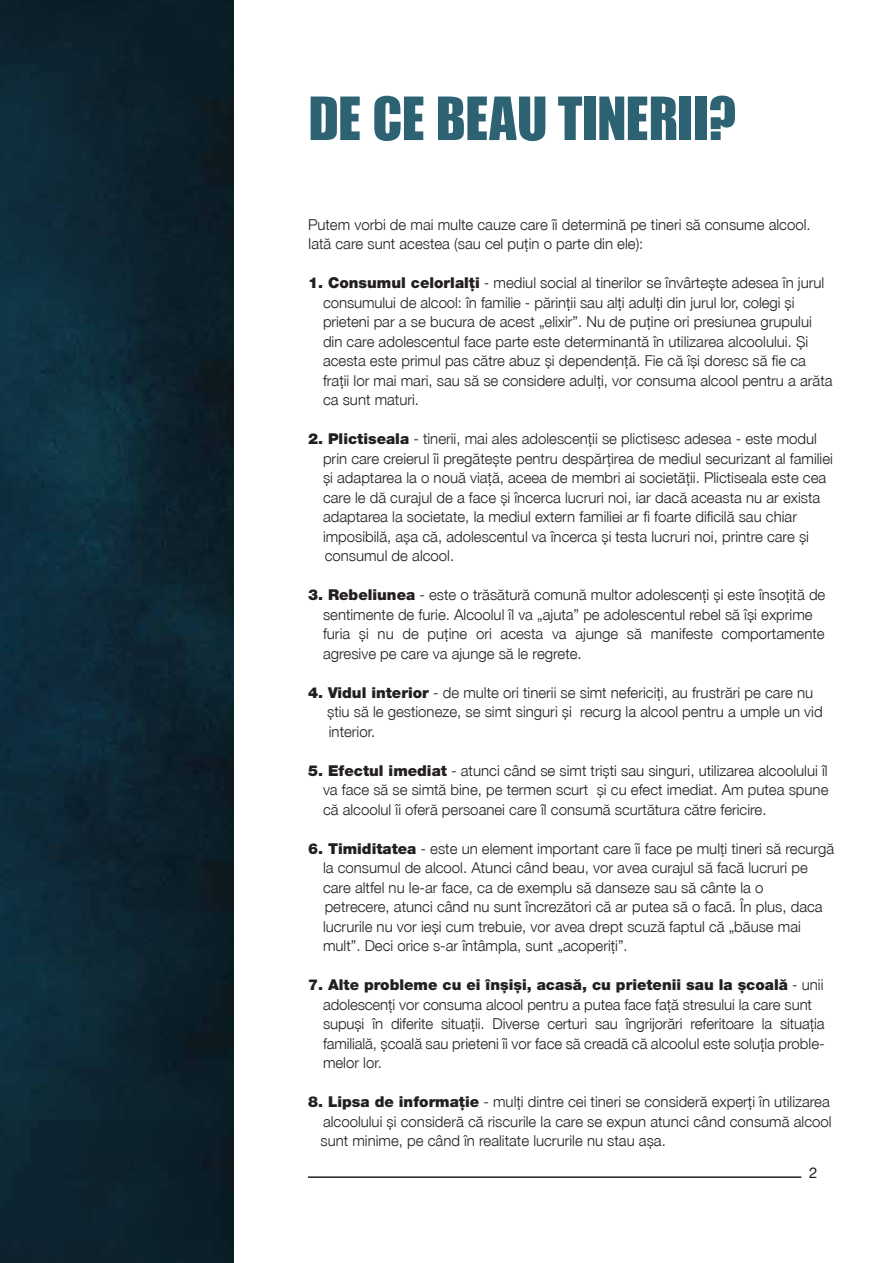
<style>
.page{position:relative;width:893px;height:1263px;background:#fff}
.page>*{position:absolute;margin:0;border:0;box-sizing:border-box;transform-origin:0 0}
.t1{font:50.85px "Figaro";color:#2c6271}
.t2{font:300 15px/19.5px "Helvetica Neue LT Pro";color:#231f20}
.t3{font:15px "Helvetica Neue LT Pro";color:#231f20}
.s1{font-weight:900}
</style>
<div class="page">
<img style="left:0;top:0;width:234px;height:1263px">
<hr style="left:308px;top:1176px;width:493px;height:2px;background:#231f20">
<h1 class="t1" style="left:308px;top:79px;width:429px">DE CE BEAU TINERII?</h1>
<p class="t2" style="left:308px;top:214px;width:504px">Putem vorbi de mai multe cauze care îi determină pe tineri să consume alcool.<br>Iată care sunt acestea (sau cel puțin o parte din ele):</p>
<p class="t2" style="left:323px;top:273px;width:511px;text-indent:-15px"><span class="s1">1. Consumul celorlalți</span> - mediul social al tinerilor se învârtește adesea în jurul consumului de alcool: în familie - părinții sau alți adulți din jurul lor, colegi și prieteni par a se bucura de acest „elixir”. Nu de puține ori presiunea grupului din care adolescentul face parte este determinantă în utilizarea alcoolului. Și acesta este primul pas către abuz și dependență. Fie că își doresc să fie ca frații lor mai mari, sau să se considere adulți, vor consuma alcool pentru a arăta ca sunt maturi.</p>
<p class="t2" style="left:323px;top:429px;width:511px;text-indent:-15px"><span class="s1">2. Plictiseala</span> - tinerii, mai ales adolescenții se plictisesc adesea - este modul prin care creierul îi pregătește pentru despărțirea de mediul securizant al familiei și adaptarea la o nouă viață, aceea de membri ai societății. Plictiseala este cea care le dă curajul de a face și încerca lucruri noi, iar dacă aceasta nu ar exista adaptarea la societate, la mediul extern familiei ar fi foarte dificilă sau chiar imposibilă, așa că, adolescentul va încerca și testa lucruri noi, printre care și consumul de alcool.</p>
<p class="t2" style="left:323px;top:585px;width:504px;text-indent:-15px"><span class="s1">3. Rebeliunea</span> - este o trăsătură comună multor adolescenți și este însoțită de sentimente de furie. Alcoolul îl va „ajuta” pe adolescentul rebel să își exprime furia și nu de puține ori acesta va ajunge să manifeste comportamente agresive pe care va ajunge să le regrete.</p>
<p class="t2" style="left:327px;top:682px;width:497px;text-indent:-19px"><span class="s1">4. Vidul interior</span> - de multe ori tinerii se simt nefericiți, au frustrări pe care nu știu să le gestioneze, se simt singuri și recurg la alcool pentru a umple un vid interior.</p>
<p class="t2" style="left:323px;top:760px;width:507px;text-align:justify;text-indent:-15px"><span class="s1">5. Efectul imediat</span> - atunci când se simt triști sau singuri, utilizarea alcoolului îl va face să se simtă bine, pe termen scurt și cu efect imediat. Am putea spune că alcoolul îi oferă persoanei care îl consumă scurtătura către fericire.</p>
<p class="t2" style="left:323px;top:838px;width:513px;text-indent:-15px"><span class="s1">6. Timiditatea</span> - este un element important care îi face pe mulți tineri să recurgă la consumul de alcool. Atunci când beau, vor avea curajul să facă lucruri pe care altfel nu le-ar face, ca de exemplu să danseze sau să cânte la o<br>petrecere, atunci când nu sunt încrezători că ar putea să o facă. În plus, daca lucrurile nu vor ieși cum trebuie, vor avea drept scuză faptul că „băuse mai mult”. Deci orice s-ar întâmpla, sunt „acoperiți”.</p>
<p class="t2" style="left:323px;top:975px;width:503px;text-indent:-15px"><span class="s1">7. Alte probleme cu ei înșiși, acasă, cu prietenii sau la școală</span> - unii adolescenți vor consuma alcool pentru a putea face față stresului la care sunt supuși în diferite situații. Diverse certuri sau îngrijorări referitoare la situația familială, școală sau prieteni îi vor face să creadă că alcoolul este soluția proble&shy;melor lor.</p>
<p class="t2" style="left:321px;top:1092px;width:512px;text-align:justify;text-indent:-13px"><span class="s1">8. Lipsa de informație</span> - mulți dintre cei tineri se consideră experți în utilizarea alcoolului și consideră că riscurile la care se expun atunci când consumă alcool sunt minime, pe când în realitate lucrurile nu stau așa.</p>
<p class="t3" style="left:809px;top:1163px;width:10px">2</p>
</div>
